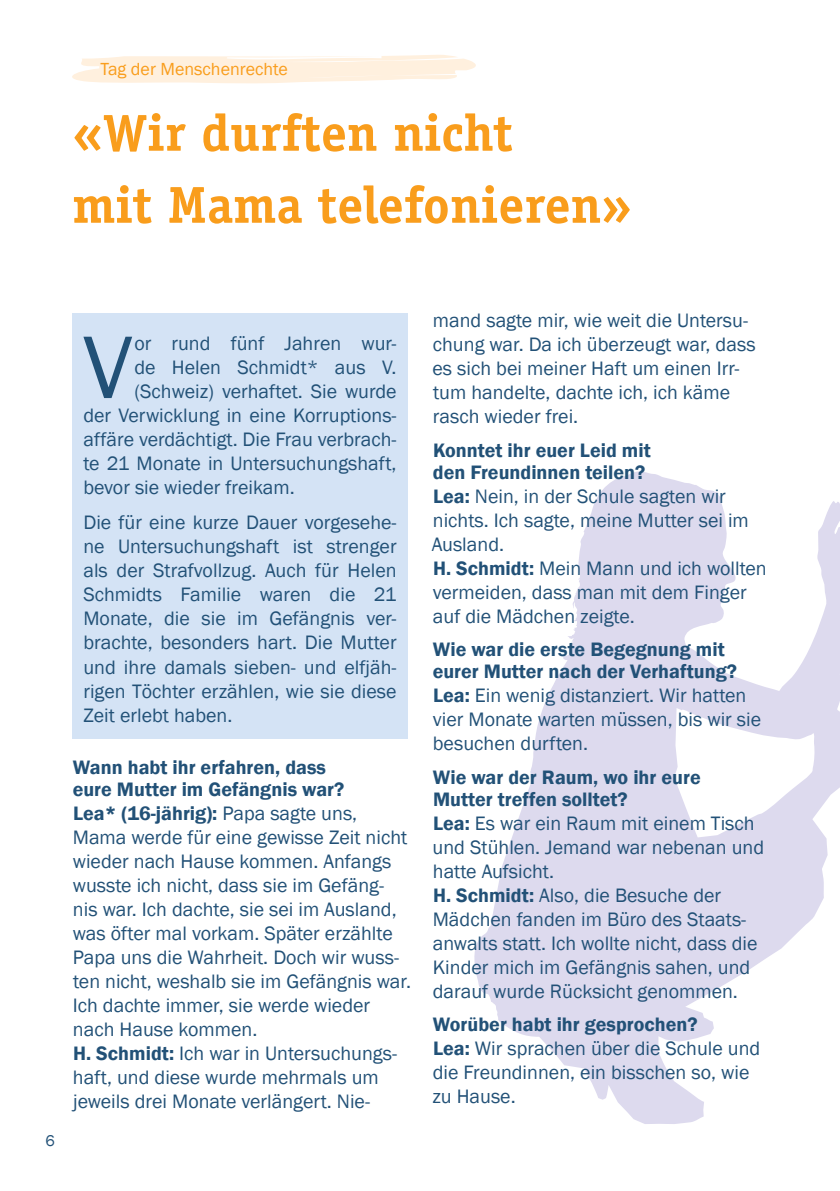
<style>
.page{position:relative;width:840px;height:1191px;background:#fff}
.page>*{position:absolute;margin:0;border:0;box-sizing:border-box;transform-origin:0 0}
.DE-_Interview_Lead{font:92px "Franklin Gothic";color:#225177}
.DE-Titel{font:700 52px/72px "Officina Serif LT";color:#f99d1c}
.DE-_Interview_Fliess{font:20px/24px "Franklin Gothic";color:#225177}
.DE-_Interview_Lead-2{font:20px/24px "Franklin Gothic";color:#225177;text-align:justify}
.DE-_Interview_Fragen{font:600 20px/22px "Franklin Gothic";color:#225177}
.t1{font:18px "Franklin Gothic";color:#f99d1c}
.t2{font:16px "Franklin Gothic";color:#225177}
.s1{font-weight:600}
</style>
<div class="page">
<svg style="left:72px;top:55px;width:403px;height:28px"></svg>
<svg style="left:474px;top:471px;width:365px;height:653px;fill:#dddaee"></svg>
<div style="left:72px;top:313px;width:336px;height:425px;background:#d4e3f5"></div>
<p class="t1" style="left:100px;top:58px;width:189px">Tag der Menschenrechte</p>
<p class="DE-Titel" style="left:72px;top:96px;width:561px">«Wir durften nicht<br>mit Mama telefonieren»</p>
<p class="t2" style="left:45px;top:1130px;width:11px">6</p>
<p class="DE-_Interview_Lead" style="left:83px;top:310px;width:51px">V</p>
<p class="DE-_Interview_Lead-2" style="left:134px;top:332px;width:263px">or rund fünf Jahren wur-</p>
<p class="DE-_Interview_Lead-2" style="left:134px;top:356px;width:263px">de Helen Schmidt* aus V.</p>
<p class="DE-_Interview_Lead-2" style="left:134px;top:380px;width:263px">(Schweiz) verhaftet. Sie wurde</p>
<p class="DE-_Interview_Lead-2" style="left:83px;top:404px;width:314px">der Verwicklung in eine Korruptions-</p>
<p class="DE-_Interview_Lead-2" style="left:83px;top:428px;width:314px">affäre verdächtigt. Die Frau verbrach-</p>
<p class="DE-_Interview_Lead-2" style="left:83px;top:452px;width:314px">te 21 Monate in Untersuchungshaft,</p>
<p class="DE-_Interview_Lead-2" style="left:83px;top:476px;width:213px">bevor sie wieder freikam.</p>
<p class="DE-_Interview_Lead-2" style="left:83px;top:511px;width:314px">Die für eine kurze Dauer vorgesehe&shy;ne Untersuchungshaft ist strenger als der Strafvollzug. Auch für Helen Schmidts Familie waren die 21<br>Monate, die sie im Gefängnis ver&shy;brachte, besonders hart. Die Mutter und ihre damals sieben- und elfjäh&shy;rigen Töchter erzählen, wie sie diese Zeit erlebt haben.</p>
<p class="DE-_Interview_Fragen" style="left:73px;top:756px;width:273px">Wann habt ihr erfahren, dass eure Mutter im Gefängnis war?</p>
<p class="DE-_Interview_Fliess" style="left:73px;top:801px;width:339px"><span class="s1">Lea* (16-jährig):</span> Papa sagte uns, Mama werde für eine gewisse Zeit nicht wieder nach Hause kommen. Anfangs wusste ich nicht, dass sie im Gefäng&shy;nis war. Ich dachte, sie sei im Ausland, was öfter mal vorkam. Später erzählte Papa uns die Wahrheit. Doch wir wuss&shy;ten nicht, weshalb sie im Gefängnis war.<br>Ich dachte immer, sie werde wieder nach Hause kommen.</p>
<p class="DE-_Interview_Fliess" style="left:73px;top:1041px;width:325px"><span class="s1">H. Schmidt:</span> Ich war in Untersuchungs&shy;haft, und diese wurde mehrmals um jeweils drei Monate verlängert. Nie-</p>
<p class="DE-_Interview_Fliess" style="left:432px;top:309px;width:324px">mand sagte mir, wie weit die Untersu&shy;chung war. Da ich überzeugt war, dass es sich bei meiner Haft um einen Irr&shy;tum handelte, dachte ich, ich käme rasch wieder frei.</p>
<p class="DE-_Interview_Fragen" style="left:432px;top:439px;width:219px">Konntet ihr euer Leid mit den Freundinnen teilen?</p>
<p class="DE-_Interview_Fliess" style="left:431px;top:484px;width:318px"><span class="s1">Lea:</span> Nein, in der Schule sagten wir nichts. Ich sagte, meine Mutter sei im<br>Ausland.</p>
<p class="DE-_Interview_Fliess" style="left:432px;top:556px;width:335px"><span class="s1">H. Schmidt:</span> Mein Mann und ich wollten vermeiden, dass man mit dem Finger auf die Mädchen zeigte.</p>
<p class="DE-_Interview_Fragen" style="left:432px;top:638px;width:305px">Wie war die erste Begegnung mit eurer Mutter nach der Verhaftung?</p>
<p class="DE-_Interview_Fliess" style="left:432px;top:684px;width:330px"><span class="s1">Lea:</span> Ein wenig distanziert. Wir hatten vier Monate warten müssen, bis wir sie besuchen durften.</p>
<p class="DE-_Interview_Fragen" style="left:432px;top:766px;width:269px">Wie war der Raum, wo ihr eure<br>Mutter treffen solltet?</p>
<p class="DE-_Interview_Fliess" style="left:432px;top:811px;width:333px"><span class="s1">Lea:</span> Es war ein Raum mit einem Tisch und Stühlen. Jemand war nebenan und hatte Aufsicht.</p>
<p class="DE-_Interview_Fliess" style="left:432px;top:883px;width:326px"><span class="s1">H. Schmidt:</span> Also, die Besuche der Mädchen fanden im Büro des Staats&shy;anwalts statt. Ich wollte nicht, dass die Kinder mich im Gefängnis sahen, und darauf wurde Rücksicht genommen.</p>
<p class="DE-_Interview_Fragen" style="left:432px;top:1013px;width:266px">Worüber habt ihr gesprochen?</p>
<p class="DE-_Interview_Fliess" style="left:432px;top:1036px;width:329px"><span class="s1">Lea:</span> Wir sprachen über die Schule und die Freundinnen, ein bisschen so, wie zu Hause.</p>
</div>
